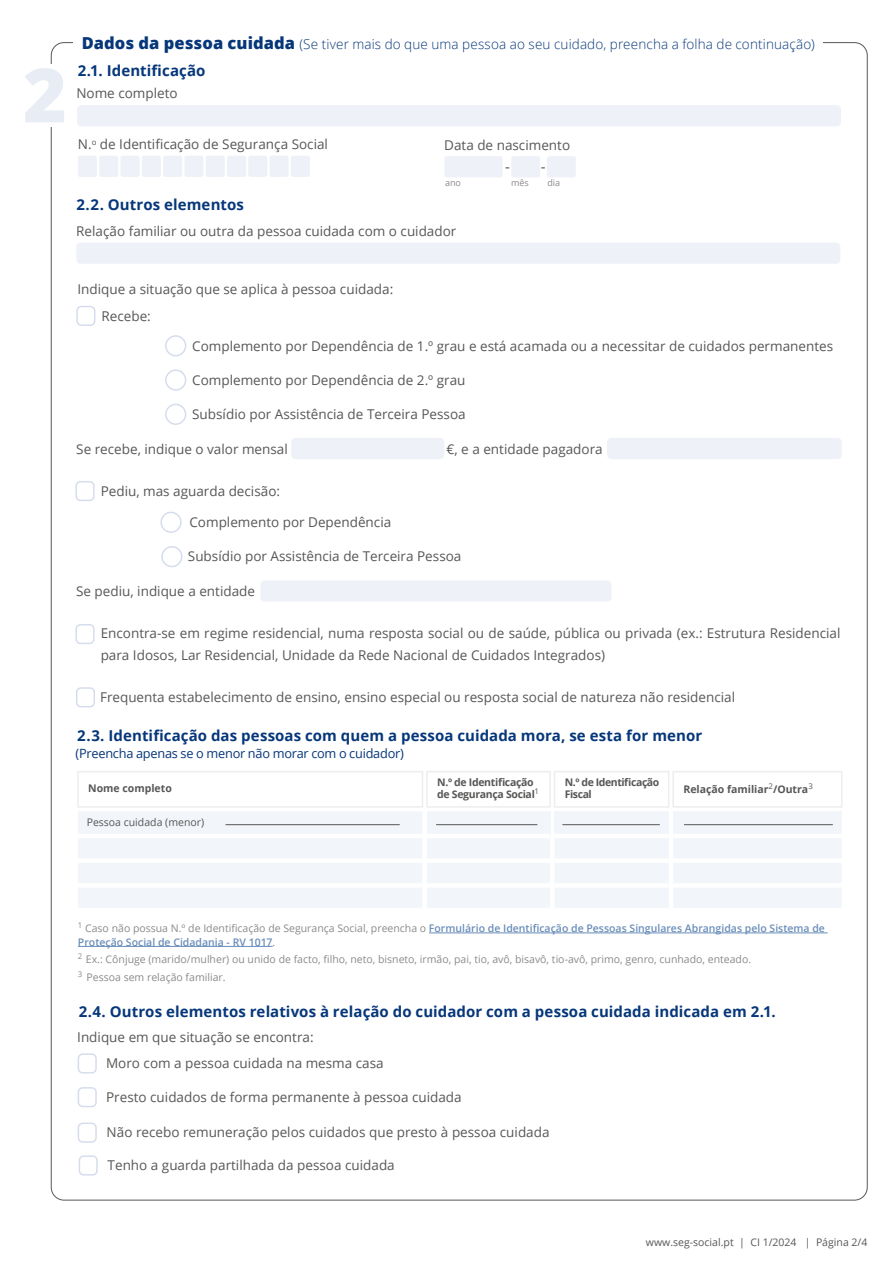
<style>
.page{position:relative;width:893px;height:1263px;background:#fff}
.page>*{position:absolute;margin:0;border:0;box-sizing:border-box;transform-origin:0 0}
.t1{font:800 75px "Open Sans";color:#e8ecf5}
.t2{font:700 15px "Open Sans";letter-spacing:.005em;color:#06377a}
.t3{font:15px "Open Sans";color:#575756}
.t4{font:13.5px "Open Sans";color:#575756}
.t5{font:300 13.5px "Open Sans";letter-spacing:.01em;color:#06377a}
.t6{font:12.75px "Open Sans";letter-spacing:-.015em;color:#06377a}
.t7{font:10.5px/17.7px "Open Sans";color:#575756}
.t8{font:600 10.5px/13.5px "Open Sans";color:#275b9b}
.t9{font:700 10.5px/12px "Open Sans";letter-spacing:-.03em;color:#575756}
.t10{font:700 10.5px "Open Sans";color:#575756}
.t11{font:9px "Open Sans";color:#575756}
.s1{font-weight:800;font-size:16.5px}
.s2{font-weight:400;color:#575756}
</style>
<div class="page">
<div style="left:77px;top:105px;width:764px;height:21px;background:#eef1f7;border-radius:4px"></div>
<div style="left:78px;top:156px;width:19px;height:21px;background:#eef1f7;border-radius:2px"></div>
<div style="left:99px;top:156px;width:19px;height:21px;background:#eef1f7;border-radius:2px"></div>
<div style="left:120px;top:156px;width:20px;height:21px;background:#eef1f7;border-radius:2px"></div>
<div style="left:142px;top:156px;width:19px;height:21px;background:#eef1f7;border-radius:2px"></div>
<div style="left:163px;top:156px;width:19px;height:21px;background:#eef1f7;border-radius:2px"></div>
<div style="left:184px;top:156px;width:19px;height:21px;background:#eef1f7;border-radius:2px"></div>
<div style="left:206px;top:156px;width:19px;height:21px;background:#eef1f7;border-radius:2px"></div>
<div style="left:227px;top:156px;width:19px;height:21px;background:#eef1f7;border-radius:2px"></div>
<div style="left:248px;top:156px;width:19px;height:21px;background:#eef1f7;border-radius:2px"></div>
<div style="left:270px;top:156px;width:19px;height:21px;background:#eef1f7;border-radius:2px"></div>
<div style="left:291px;top:156px;width:19px;height:21px;background:#eef1f7;border-radius:2px"></div>
<div style="left:511px;top:156px;width:29px;height:21px;background:#eef1f7;border-radius:2px"></div>
<div style="left:547px;top:156px;width:29px;height:21px;background:#eef1f7;border-radius:2px"></div>
<div style="left:444px;top:156px;width:59px;height:21px;background:#eef1f7;border-radius:2px"></div>
<div style="left:76px;top:243px;width:764px;height:21px;background:#eef1f7;border-radius:4px"></div>
<div style="left:76px;top:306px;width:19px;height:20px;border:2px solid #acbadb;border-radius:4px"></div>
<div style="left:607px;top:438px;width:235px;height:21px;background:#eef1f7;border-radius:4px"></div>
<div style="left:291px;top:438px;width:153px;height:21px;background:#eef1f7;border-radius:4px"></div>
<div style="left:75px;top:481px;width:20px;height:20px;border:2px solid #acbadb;border-radius:4px"></div>
<div style="left:260px;top:580px;width:351px;height:22px;background:#eef1f7;border-radius:4px"></div>
<div style="left:75px;top:624px;width:20px;height:20px;border:2px solid #acbadb;border-radius:4px"></div>
<div style="left:76px;top:687px;width:19px;height:20px;border:2px solid #acbadb;border-radius:4px"></div>
<hr style="left:429px;top:933px;width:399px;height:1px;background:#275b9b">
<hr style="left:78px;top:946px;width:195px;height:1px;background:#275b9b">
<div style="left:78px;top:811px;width:764px;height:97px;background:#f2f5fa"></div>
<div style="left:427px;top:811px;width:123px;height:25px;background:#f2f5fa"></div>
<div style="left:555px;top:811px;width:114px;height:25px;background:#f2f5fa"></div>
<div style="left:673px;top:811px;width:169px;height:25px;background:#f2f5fa"></div>
<hr style="left:77px;top:771px;width:346px;height:1px;background:#ededed">
<hr style="left:77px;top:772px;width:2px;height:34px;background:#ededed">
<hr style="left:422px;top:772px;width:1px;height:34px;background:#ededed">
<hr style="left:77px;top:806px;width:346px;height:2px;background:#ededed">
<hr style="left:426px;top:771px;width:125px;height:1px;background:#ededed">
<hr style="left:426px;top:772px;width:2px;height:34px;background:#ededed">
<hr style="left:549px;top:772px;width:2px;height:34px;background:#ededed">
<hr style="left:426px;top:806px;width:125px;height:2px;background:#ededed">
<hr style="left:554px;top:771px;width:115px;height:1px;background:#ededed">
<hr style="left:554px;top:772px;width:1px;height:34px;background:#ededed">
<hr style="left:554px;top:806px;width:115px;height:2px;background:#ededed">
<hr style="left:668px;top:772px;width:1px;height:34px;background:#ededed">
<hr style="left:672px;top:771px;width:170px;height:1px;background:#ededed">
<hr style="left:672px;top:772px;width:2px;height:34px;background:#ededed">
<hr style="left:841px;top:772px;width:1px;height:34px;background:#ededed">
<hr style="left:672px;top:806px;width:170px;height:2px;background:#ededed">
<hr style="left:78px;top:834px;width:344px;height:4px;background:#fff">
<hr style="left:427px;top:834px;width:123px;height:4px;background:#fff">
<hr style="left:555px;top:834px;width:114px;height:4px;background:#fff">
<hr style="left:673px;top:834px;width:169px;height:4px;background:#fff">
<div style="left:78px;top:858px;width:344px;height:5px;background:#fff"></div>
<div style="left:427px;top:858px;width:123px;height:5px;background:#fff"></div>
<div style="left:555px;top:858px;width:114px;height:5px;background:#fff"></div>
<div style="left:673px;top:858px;width:169px;height:5px;background:#fff"></div>
<div style="left:78px;top:883px;width:344px;height:5px;background:#fff"></div>
<div style="left:427px;top:883px;width:123px;height:5px;background:#fff"></div>
<div style="left:555px;top:883px;width:114px;height:5px;background:#fff"></div>
<div style="left:673px;top:883px;width:169px;height:5px;background:#fff"></div>
<hr style="left:436px;top:824px;width:101px;height:1px;background:#575756">
<hr style="left:562px;top:824px;width:98px;height:1px;background:#575756">
<div style="left:165px;top:335px;width:21px;height:21px;border:2px solid #acbadb;border-radius:50%"></div>
<div style="left:165px;top:369px;width:21px;height:22px;border:2px solid #acbadb;border-radius:50%"></div>
<div style="left:165px;top:404px;width:21px;height:21px;border:2px solid #acbadb;border-radius:50%"></div>
<div style="left:160px;top:512px;width:22px;height:21px;border:2px solid #acbadb;border-radius:50%"></div>
<div style="left:161px;top:546px;width:21px;height:21px;border:2px solid #acbadb;border-radius:50%"></div>
<hr style="left:226px;top:824px;width:174px;height:1px;background:#575756">
<hr style="left:684px;top:824px;width:149px;height:1px;background:#575756">
<div style="left:78px;top:1053px;width:19px;height:20px;border:2px solid #acbadb;border-radius:4px"></div>
<div style="left:78px;top:1087px;width:19px;height:20px;border:2px solid #acbadb;border-radius:4px"></div>
<div style="left:78px;top:1122px;width:19px;height:21px;border:2px solid #acbadb;border-radius:4px"></div>
<div style="left:79px;top:1155px;width:19px;height:20px;border:2px solid #acbadb;border-radius:4px"></div>
<p class="t1" style="left:23px;top:38px;width:45px">2</p>
<p class="t5" style="left:82px;top:34px;width:734px"><span class="s1">Dados da pessoa cuidada</span> (Se tiver mais do que uma pessoa ao seu cuidado, preencha a folha de continuação)</p>
<p class="t2" style="left:78px;top:60px;width:129px">2.1. Identificação</p>
<p class="t4" style="left:76px;top:84px;width:103px">Nome completo</p>
<p class="t4" style="left:78px;top:135px;width:252px">N.<sup>o</sup> de Identificação de Segurança Social</p>
<p class="t4" style="left:444px;top:136px;width:127px">Data de nascimento</p>
<p class="t11" style="left:445px;top:177px;width:17px">ano</p>
<p class="t11" style="left:511px;top:177px;width:19px">mês</p>
<p class="t11" style="left:547px;top:177px;width:14px">dia</p>
<p class="t3" style="left:505px;top:156px;width:6px">-</p>
<p class="t3" style="left:541px;top:156px;width:6px">-</p>
<p class="t2" style="left:76px;top:194px;width:169px">2.2. Outros elementos</p>
<p class="t4" style="left:76px;top:222px;width:382px">Relação familiar ou outra da pessoa cuidada com o cuidador</p>
<p class="t4" style="left:77px;top:280px;width:317px">Indique a situação que se aplica à pessoa cuidada:</p>
<p class="t4" style="left:102px;top:307px;width:51px">Recebe:</p>
<p class="t4" style="left:192px;top:336px;width:642px">Complemento por Dependência de 1.º grau e está acamada ou a necessitar de cuidados permanentes</p>
<p class="t4" style="left:192px;top:371px;width:275px">Complemento por Dependência de 2.º grau</p>
<p class="t4" style="left:192px;top:405px;width:275px">Subsídio por Assistência de Terceira Pessoa</p>
<p class="t4" style="left:76px;top:439px;width:213px">Se recebe, indique o valor mensal</p>
<p class="t4" style="left:446px;top:439px;width:158px">€, e a entidade pagadora</p>
<p class="t4" style="left:101px;top:481px;width:181px">Pediu, mas aguarda decisão:</p>
<p class="t4" style="left:189px;top:513px;width:203px">Complemento por Dependência</p>
<p class="t4" style="left:188px;top:547px;width:275px">Subsídio por Assistência de Terceira Pessoa</p>
<p class="t4" style="left:76px;top:582px;width:180px">Se pediu, indique a entidade</p>
<p class="t4" style="left:101px;top:624px;width:741px">Encontra-se em regime residencial, numa resposta social ou de saúde, pública ou privada (ex.: Estrutura Residencial</p>
<p class="t4" style="left:101px;top:645px;width:506px">para Idosos, Lar Residencial, Unidade da Rede Nacional de Cuidados Integrados)</p>
<p class="t4" style="left:100px;top:688px;width:637px">Frequenta estabelecimento de ensino, ensino especial ou resposta social de natureza não residencial</p>
<p class="t2" style="left:77px;top:725px;width:627px">2.3. Identificação das pessoas com quem a pessoa cuidada mora, se esta for menor</p>
<p class="t10" style="left:88px;top:781px;width:85px">Nome completo</p>
<p class="t9" style="left:437px;top:776px;width:103px">N.º de Identificação de Segurança Social<sup>1</sup></p>
<p class="t9" style="left:565px;top:776px;width:96px">N.º de Identificação<br>Fiscal</p>
<p class="t10" style="left:683px;top:782px;width:131px">Relação familiar<sup>2</sup>/Outra<sup>3</sup></p>
<p class="t7" style="left:87px;top:813px;width:119px">Pessoa cuidada (menor)</p>
<p class="t6" style="left:75px;top:745px;width:330px">(Preencha apenas se o menor não morar com o cuidador)</p>
<p class="t8" style="left:78px;top:921px;width:748px"><sup>1</sup> <span class="s2">Caso não possua N.º de Identificação de Segurança Social, preencha o</span> Formulário de Identificação de Pessoas Singulares Abrangidas pelo Sistema de<br>Proteção Social de Cidadania - RV 1017<span class="s2">.</span></p>
<p class="t7" style="left:78px;top:950px;width:675px"><sup>2</sup> Ex.: Cônjuge (marido/mulher) ou unido de facto, filho, neto, bisneto, irmão, pai, tio, avô, bisavô, tio-avô, primo, genro, cunhado, enteado.<br><sup>3</sup> Pessoa sem relação familiar.</p>
<p class="t2" style="left:79px;top:1000px;width:699px">2.4. Outros elementos relativos à relação do cuidador com a pessoa cuidada indicada em 2.1.</p>
<p class="t4" style="left:77px;top:1028px;width:238px">Indique em que situação se encontra:</p>
<p class="t4" style="left:106px;top:1054px;width:279px">Moro com a pessoa cuidada na mesma casa</p>
<p class="t4" style="left:106px;top:1088px;width:357px">Presto cuidados de forma permanente à pessoa cuidada</p>
<p class="t4" style="left:107px;top:1123px;width:444px">Não recebo remuneração pelos cuidados que presto à pessoa cuidada</p>
<p class="t4" style="left:108px;top:1156px;width:289px">Tenho a guarda partilhada da pessoa cuidada</p>
<p class="t7" style="left:646px;top:1233px;width:223px">www.seg-social.pt | CI 1/2024 | Página 2/4</p>
</div>
